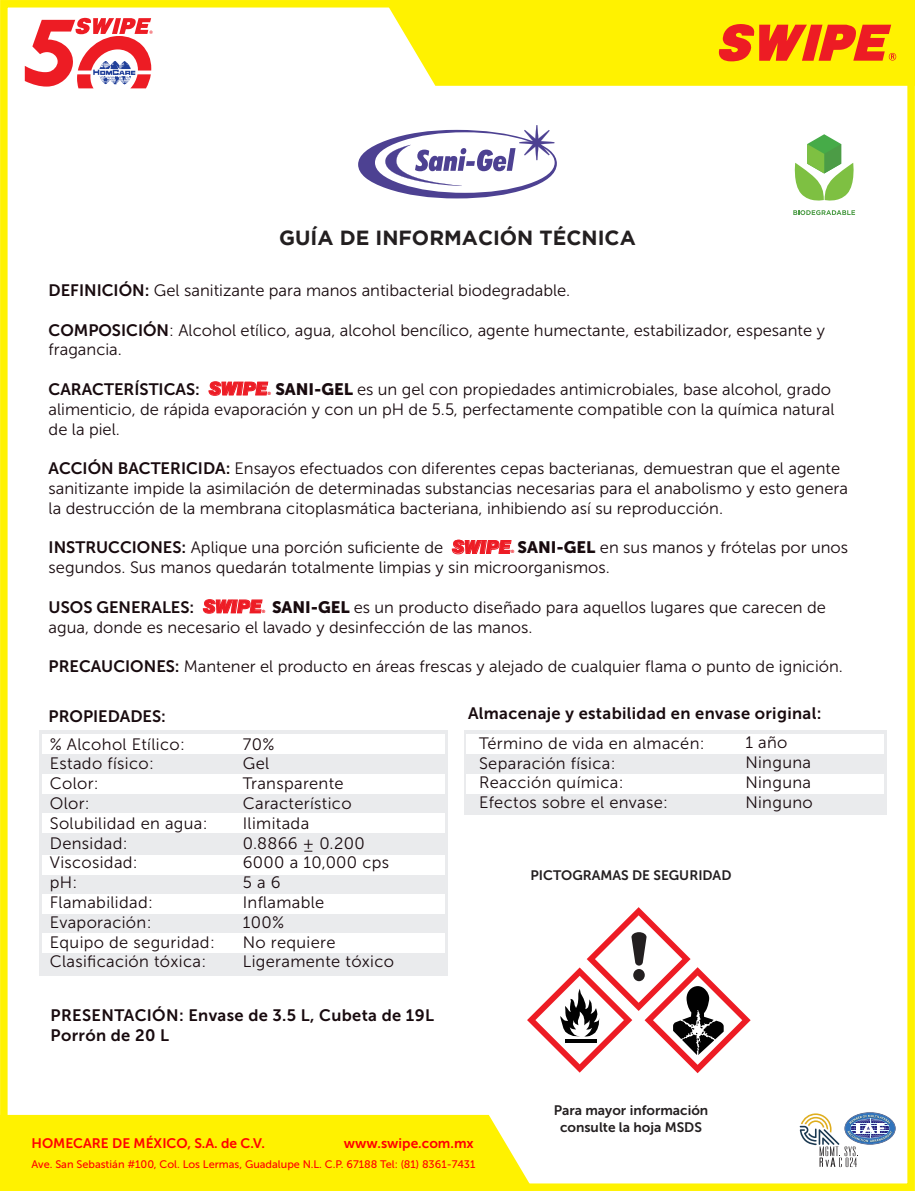
<style>
.page{position:relative;width:915px;height:1191px;background:#fff}
.page>*{position:absolute;margin:0;border:0;box-sizing:border-box;transform-origin:0 0}
.t1{font:700 20.4px "Gotham";color:#231f20}
.t2{font:16.5px/19.8px "Museo Sans 300";color:#180a0e}
.t3{font:16.5px/19.8px "Museo Sans 300";letter-spacing:.02em;color:#180a0e}
.t4{font:16.5px/19.8px "Museo Sans 700";letter-spacing:.02em;color:#180a0e}
.t5{font:16.5px "Museo Sans 700";color:#180a0e}
.t6{font:13.8px "Museo Sans 700";color:#f00}
.t7{font:13.65px/17.1px "Museo Sans 700";color:#231f20;text-align:center}
.t8{font:10.95px "Museo Sans 500";color:#f00}
.t9{font:4.5px "Museo Sans 900";color:#ed1c25}
.s1{font-family:"Museo Sans 700"}
.s2{font-family:"Swiss 721 BT";font-weight:900;font-style:italic;font-size:18px;color:#ed1c25}
.s3{font-family:"Museo Sans 900"}
</style>
<div class="page">
<svg style="left:208px;top:381px;width:60px;height:15px"></svg>
<svg style="left:451px;top:540px;width:60px;height:14px"></svg>
<svg style="left:203px;top:599px;width:59px;height:14px"></svg>
<div style="left:39px;top:730px;width:408px;height:246px;background:#eaebed"></div>
<div style="left:42px;top:734px;width:402px;height:19px;background:#fff"></div>
<div style="left:42px;top:774px;width:402px;height:20px;background:#fff"></div>
<div style="left:42px;top:813px;width:402px;height:20px;background:#fff"></div>
<div style="left:42px;top:855px;width:402px;height:19px;background:#fff"></div>
<div style="left:42px;top:894px;width:402px;height:19px;background:#fff"></div>
<div style="left:42px;top:933px;width:402px;height:20px;background:#fff"></div>
<div style="left:463px;top:730px;width:423px;height:84px;background:#eaebed"></div>
<div style="left:466px;top:734px;width:417px;height:19px;background:#fff"></div>
<div style="left:466px;top:774px;width:417px;height:20px;background:#fff"></div>
<div style="left:390px;top:9px;width:515px;height:77px;background:#fff200"></div>
<div style="left:9px;top:1115px;width:520px;height:67px;background:#fff200"></div>
<svg style="left:715px;top:24px;width:180px;height:38px;background:#f47015"></svg>
<svg style="left:793px;top:210px;width:61px;height:5px"></svg>
<svg style="left:794px;top:134px;width:60px;height:67px"></svg>
<div style="left:0;top:0;width:914px;height:1191px;border:8px solid #fff200"></div>
<svg style="left:358px;top:125px;width:198px;height:73px"></svg>
<svg style="left:25px;top:18px;width:128px;height:70px"></svg>
<svg style="left:527px;top:907px;width:223px;height:166px"></svg>
<svg style="left:799px;top:1112px;width:96px;height:55px"></svg>
<p class="t1" style="left:279px;top:226px;width:358px">GUÍA DE INFORMACIÓN TÉCNICA</p>
<p class="t2" style="left:49px;top:280px;width:523px"><span class="s1">DEFINICIÓN:</span> Gel sanitizante para manos antibacterial biodegradable.</p>
<p class="t2" style="left:49px;top:320px;width:777px"><span class="s1">COMPOSICIÓN</span>: Alcohol etílico, agua, alcohol bencílico, agente humectante, estabilizador, espesante y fragancia.</p>
<p class="t5" style="left:49px;top:380px;width:220px">CARACTERÍSTICAS: <span class="s2">SWIPE</span></p>
<p class="t9" style="left:267px;top:391px;width:5px">®</p>
<p class="t2" style="left:49px;top:379px;width:787px;text-indent:227px"><span class="s3">SANI-GEL</span> es un gel con propiedades antimicrobiales, base alcohol, grado alimenticio, de rápida evaporación y con un pH de 5.5, perfectamente compatible con la química natural de la piel.</p>
<p class="t2" style="left:49px;top:459px;width:800px"><span class="s1">ACCIÓN BACTERICIDA:</span> Ensayos efectuados con diferentes cepas bacterianas, demuestran que el agente sanitizante impide la asimilación de determinadas substancias necesarias para el anabolismo y esto genera la destrucción de la membrana citoplasmática bacteriana, inhibiendo así su reproducción.</p>
<p class="t2" style="left:49px;top:538px;width:800px"><span class="s1">INSTRUCCIONES:</span> Aplique una porción suficiente de <span class="s2">SWIPE</span> <span class="s3">SANI-GEL</span> en sus manos y frótelas por unos</p>
<p class="t9" style="left:510px;top:549px;width:5px">®</p>
<p class="t2" style="left:49px;top:558px;width:562px">segundos. Sus manos quedarán totalmente limpias y sin microorganismos.</p>
<p class="t5" style="left:49px;top:598px;width:215px">USOS GENERALES: <span class="s2">SWIPE</span></p>
<p class="t9" style="left:262px;top:609px;width:5px">®</p>
<p class="t2" style="left:49px;top:597px;width:778px;text-indent:223px"><span class="s3">SANI-GEL</span> es un producto diseñado para aquellos lugares que carecen de agua, donde es necesario el lavado y desinfección de las manos.</p>
<p class="t2" style="left:49px;top:657px;width:795px"><span class="s1">PRECAUCIONES:</span> Mantener el producto en áreas frescas y alejado de cualquier flama o punto de ignición.</p>
<p class="t4" style="left:468px;top:704px;width:355px">Almacenaje y estabilidad en envase original:</p>
<p class="t3" style="left:479px;top:733px;width:227px">Término de vida en almacén:<br>Separación física:<br>Reacción química:<br>Efectos sobre el envase:</p>
<p class="t5" style="left:49px;top:707px;width:119px">PROPIEDADES:</p>
<p class="t3" style="left:50px;top:734px;width:166px">% Alcohol Etílico:<br>Estado físico:<br>Color:<br>Olor:<br>Solubilidad en agua:<br>Densidad:<br>Viscosidad:<br>pH:<br>Flamabilidad:<br>Evaporación:<br>Equipo de seguridad:<br>Clasificación tóxica:</p>
<p class="t3" style="left:745px;top:733px;width:69px">1 año<br>Ninguna<br>Ninguna<br>Ninguno</p>
<p class="t3" style="left:243px;top:734px;width:153px">70%<br>Gel<br>Transparente<br>Característico<br>Ilimitada<br>0.8866 ± 0.200<br>6000 a 10,000 cps<br>5 a 6<br>Inflamable<br>100%<br>No requiere<br>Ligeramente tóxico</p>
<p class="t7" style="left:530px;top:866px;width:202px">PICTOGRAMAS DE SEGURIDAD</p>
<p class="t4" style="left:51px;top:1005px;width:384px">PRESENTACIÓN: Envase de 3.5 L, Cubeta de 19L<br>Porrón de 20 L</p>
<p class="t6" style="left:31px;top:1135px;width:235px">HOMECARE DE MÉXICO, S.A. de C.V.</p>
<p class="t6" style="left:343px;top:1135px;width:131px">www.swipe.com.mx</p>
<p class="t8" style="left:31px;top:1158px;width:445px">Ave. San Sebastián #100, Col. Los Lermas, Guadalupe N.L. C.P. 67188 Tel: (81) 8361-7431</p>
<p class="t7" style="left:553px;top:1101px;width:156px">Para mayor información consulte la hoja MSDS</p>
</div>
